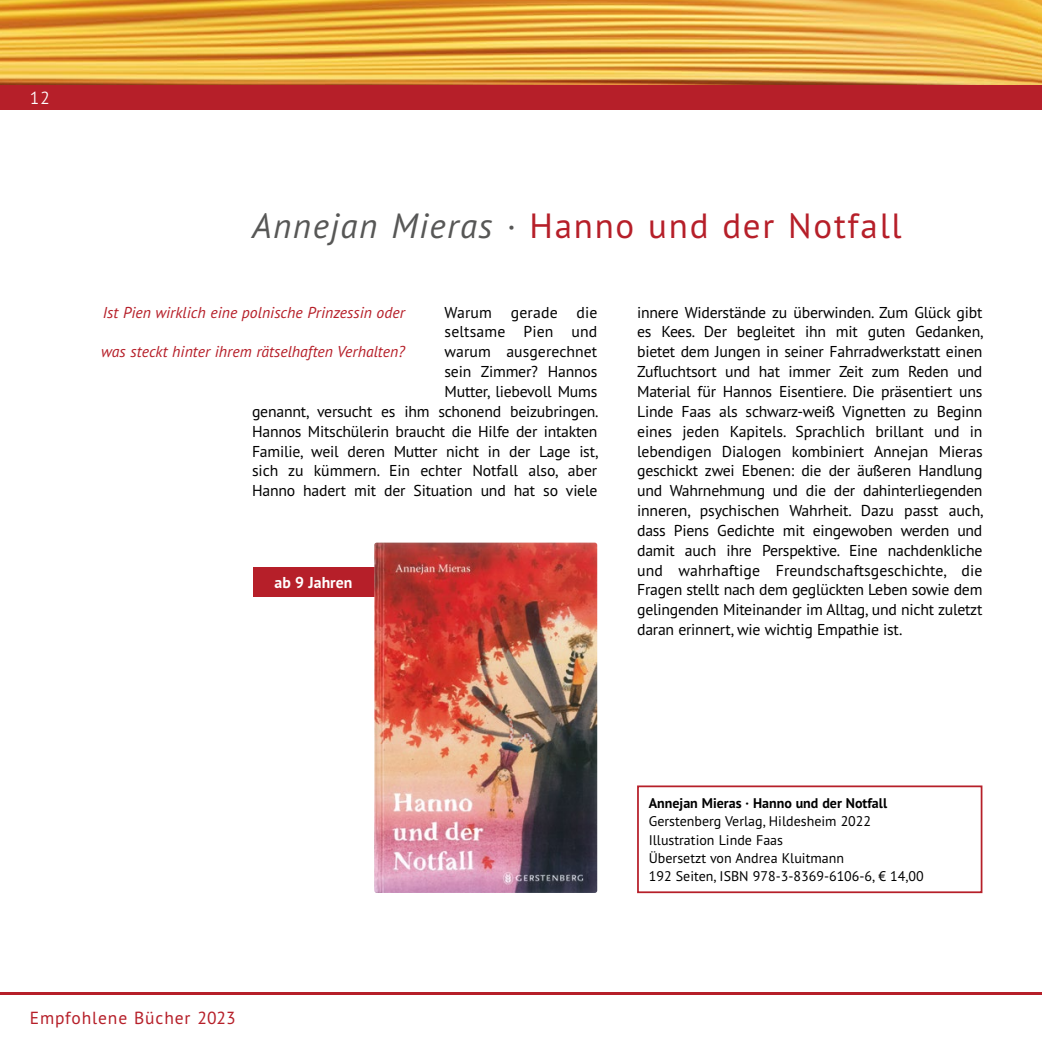
<style>
.page{position:relative;width:1042px;height:1042px;background:#fff}
.page>*{position:absolute;margin:0;border:0;box-sizing:border-box;transform-origin:0 0}
.t1{font:35px "PT Sans Pro";letter-spacing:.05em;color:#b61f29}
.t2{font:17.5px "PT Sans Pro";letter-spacing:.05em;color:#b61f29}
.t3{font:300 17.5px "PT Sans Pro";color:#fff}
.t4{font:15.75px/19.8px "PT Sans Pro";letter-spacing:-.015em;color:#000;text-align:right}
.t5{font:italic 15.75px "PT Sans Pro";color:#b61f29}
.t6{font:700 15.75px "PT Sans Pro";color:#fff}
.t7{font:14px/18.4px "PT Sans Pro";color:#000}
.t8{font:700 14px "PT Sans Pro";color:#000}
.s1{font-style:italic;color:#575756}
</style>
<div class="page">
<div style="left:253px;top:567px;width:121px;height:30px;background:#b61f29"></div>
<div style="left:637px;top:785px;width:345px;height:108px;border:2px solid #b61f29"></div>
<img style="left:374px;top:542px;width:223px;height:351px">
<img style="left:0;top:0;width:1042px;height:85px">
<div style="left:0;top:85px;width:1042px;height:25px;background:#b61f29"></div>
<hr style="left:0;top:992px;width:1042px;height:3px;background:#b61f29">
<p class="t3" style="left:30px;top:87px;width:21px">12</p>
<h1 class="t1" style="left:252px;top:203px;width:651px"><span class="s1">Annejan Mieras ·</span> Hanno und der Notfall</h1>
<p class="t4" style="left:252px;top:302px;width:348px">Warum gerade die<br>seltsame Pien und<br>warum ausgerechnet<br>sein Zimmer? Hannos<br>Mutter, liebevoll Mums<br>genannt, versucht es ihm schonend beizubringen.<br>Hannos Mitschülerin braucht die Hilfe der intakten Familie, weil deren Mutter nicht in der Lage ist, sich zu kümmern. Ein echter Notfall also, aber Hanno hadert mit der Situation und hat so viele</p>
<p class="t5" style="left:103px;top:302px;width:303px">Ist Pien wirklich eine polnische Prinzessin oder</p>
<p class="t5" style="left:101px;top:341px;width:305px">was steckt hinter ihrem rätselhaften Verhalten?</p>
<p class="t6" style="left:275px;top:572px;width:79px">ab 9 Jahren</p>
<p class="t4" style="left:637px;top:302px;width:348px;text-align:justify">innere Widerstände zu überwinden. Zum Glück gibt es Kees. Der begleitet ihn mit guten Gedanken, bietet dem Jungen in seiner Fahrradwerkstatt einen Zufluchtsort und hat immer Zeit zum Reden und Material für Hannos Eisentiere. Die präsentiert uns Linde Faas als schwarz-weiß Vignetten zu Beginn eines jeden Kapitels. Sprachlich brillant und in lebendigen Dialogen kombiniert Annejan Mieras geschickt zwei Ebenen: die der äußeren Handlung und Wahrnehmung und die der dahinterliegenden inneren, psychischen Wahrheit. Dazu passt auch, dass Piens Gedichte mit eingewoben werden und damit auch ihre Perspektive. Eine nachdenkliche und wahrhaftige Freundschaftsgeschichte, die Fragen stellt nach dem geglückten Leben sowie dem gelingenden Miteinander im Alltag, und nicht zuletzt daran erinnert, wie wichtig Empathie ist.</p>
<p class="t8" style="left:649px;top:794px;width:240px">Annejan Mieras · Hanno und der Notfall</p>
<p class="t7" style="left:649px;top:812px;width:277px">Gerstenberg Verlag, Hildesheim 2022<br>Illustration Linde Faas<br>Übersetzt von Andrea Kluitmann<br>192 Seiten, ISBN 978-3-8369-6106-6, € 14,00</p>
<p class="t2" style="left:30px;top:1006px;width:207px">Empfohlene Bücher 2023</p>
</div>
